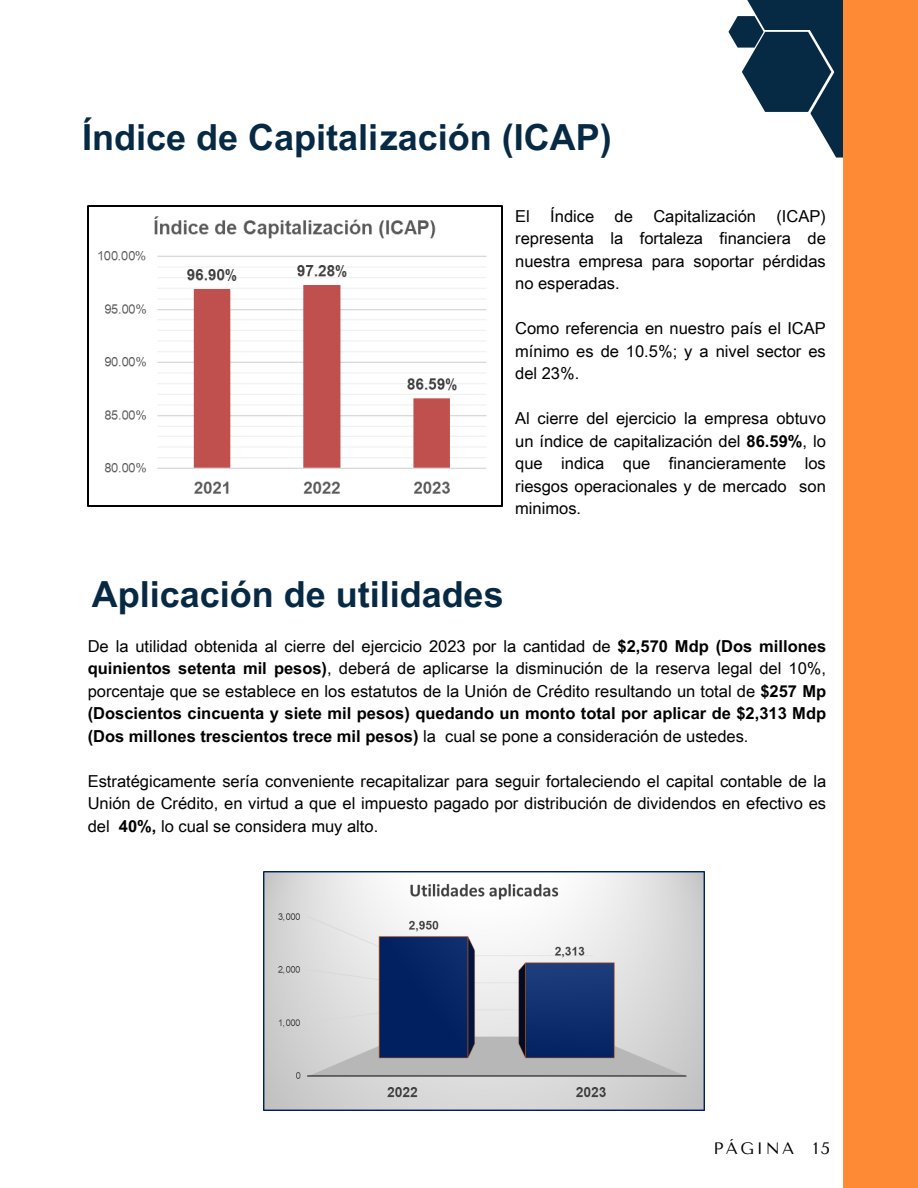
<style>
.page{position:relative;width:918px;height:1188px;background:#fff}
.page>*{position:absolute;margin:0;border:0;box-sizing:border-box;transform-origin:0 0}
.t1{font:700 36px "Arial Unicode MS";color:#072a44}
.t2{font:16.5px/22.5px "Arial Unicode MS";color:#000;text-align:justify}
.t3{font:16.5px "Tenor Sans";letter-spacing:.15em;color:#000}
.s1{font-weight:700}
</style>
<div class="page">
<svg style="left:728px;top:16px;width:116px;height:142px"></svg>
<div style="left:739px;top:0;width:107px;height:30px;background:#072a44"></div>
<img style="left:88px;top:206px;width:415px;height:300px">
<div style="left:844px;top:0;width:74px;height:1188px;background:#ff8a36"></div>
<img style="left:264px;top:871px;width:441px;height:240px">
<p class="t1" style="left:82px;top:112px;width:531px">Índice de Capitalización (ICAP)</p>
<h1 class="t2" style="left:515px;top:204px;width:312px">El Índice de Capitalización (ICAP) representa la fortaleza financiera de nuestra empresa para soportar pérdidas no esperadas.</h1>
<p class="t2" style="left:515px;top:317px;width:312px">Como referencia en nuestro país el ICAP mínimo es de 10.5%; y a nivel sector es del 23%.</p>
<p class="t2" style="left:515px;top:407px;width:312px">Al cierre del ejercicio la empresa obtuvo un índice de capitalización del <span class="s1">86.59%</span>, lo que indica que financieramente los riesgos operacionales y de mercado son minimos.</p>
<p class="t1" style="left:92px;top:568px;width:413px">Aplicación de utilidades</p>
<p class="t2" style="left:88px;top:634px;width:740px">De la utilidad obtenida al cierre del ejercicio 2023 por la cantidad de <span class="s1">$2,570 Mdp (Dos millones quinientos setenta mil pesos)</span>, deberá de aplicarse la disminución de la reserva legal del 10%, porcentaje que se establece en los estatutos de la Unión de Crédito resultando un total de <span class="s1">$257 Mp (Doscientos cincuenta y siete mil pesos) quedando un monto total por aplicar de $2,313 Mdp (Dos millones trescientos trece mil pesos)</span> la cual se pone a consideración de ustedes.</p>
<p class="t2" style="left:88px;top:769px;width:740px">Estratégicamente sería conveniente recapitalizar para seguir fortaleciendo el capital contable de la Unión de Crédito, en virtud a que el impuesto pagado por distribución de dividendos en efectivo es del <span class="s1">40%,</span> lo cual se considera muy alto.</p>
<h1 class="t3" style="left:713px;top:1138px;width:118px">PÁGINA 15</h1>
</div>
